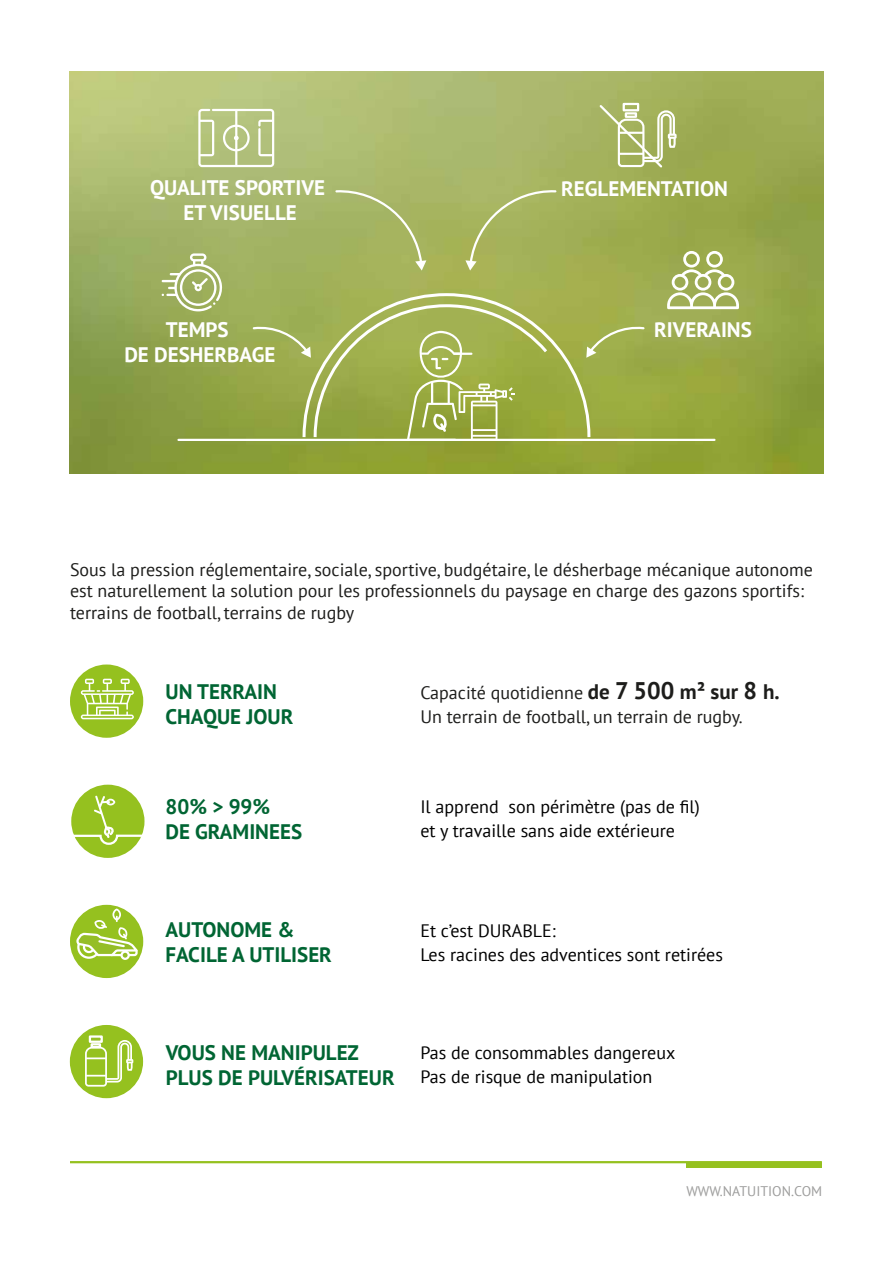
<style>
.page{position:relative;width:893px;height:1263px;background:#fff}
.page>*{position:absolute;margin:0;border:0;box-sizing:border-box;transform-origin:0 0}
.t1{font:700 21px/25.2px "PT Sans";color:#006533}
.t2{font:700 21px "PT Sans";color:#fff}
.t3{font:18px/21.6px "PT Sans";color:#1d1d1b}
.t4{font:18px/24px "PT Sans";color:#000}
.t5{font:13.95px "PT Sans";color:#9d9d9c}
.s1{font-weight:700;font-size:21px}
.s2{font-weight:700;font-size:24px}
</style>
<div class="page">
<img style="left:70px;top:71px;width:753px;height:403px">
<hr style="left:70px;top:1161px;width:752px;height:2px;background:#95c11f">
<div style="left:687px;top:1162px;width:135px;height:5px;background:#95c11f"></div>
<hr style="left:178px;top:439px;width:536px;height:2px;background:#fff">
<svg style="left:334px;top:189px;width:92px;height:82px;background:#a9b767"></svg>
<svg style="left:465px;top:189px;width:93px;height:82px;background:#a9b663"></svg>
<svg style="left:251px;top:292px;width:395px;height:147px;background:#a3b255"></svg>
<svg style="left:667px;top:251px;width:72px;height:58px"></svg>
<svg style="left:598px;top:103px;width:79px;height:67px;background:#b6c07d"></svg>
<svg style="left:162px;top:253px;width:60px;height:58px"></svg>
<svg style="left:198px;top:109px;width:76px;height:58px"></svg>
<div style="left:70px;top:664px;width:73px;height:74px;background:#95c11f;border-radius:50%"></div>
<div style="left:70px;top:905px;width:73px;height:73px;background:#95c11f;border-radius:50%"></div>
<div style="left:70px;top:1025px;width:73px;height:73px;background:#95c11f;border-radius:50%"></div>
<svg style="left:81px;top:679px;width:53px;height:40px"></svg>
<div style="left:71px;top:785px;width:73px;height:73px;background:#95c11f;border-radius:50%"></div>
<svg style="left:71px;top:795px;width:73px;height:51px"></svg>
<div style="left:77px;top:935px;width:24px;height:24px;border:2px solid #fff;border-radius:50%"></div>
<div style="left:120px;top:950px;width:10px;height:10px;border:2px solid #fff;border-radius:50%"></div>
<svg style="left:75px;top:908px;width:66px;height:50px"></svg>
<svg style="left:89px;top:1035px;width:14px;height:5px"></svg>
<svg style="left:85px;top:1040px;width:48px;height:46px"></svg>
<p class="t2" style="left:150px;top:173px;width:177px">QUALITE SPORTIVE</p>
<p class="t2" style="left:561px;top:175px;width:168px">REGLEMENTATION</p>
<p class="t2" style="left:184px;top:199px;width:115px">ET VISUELLE</p>
<p class="t2" style="left:166px;top:315px;width:64px">TEMPS</p>
<p class="t2" style="left:654px;top:315px;width:99px">RIVERAINS</p>
<p class="t2" style="left:124px;top:340px;width:153px">DE DESHERBAGE</p>
<p class="t3" style="left:70px;top:558px;width:744px">Sous la pression réglementaire, sociale, sportive, budgétaire, le désherbage mécanique autonome est naturellement la solution pour les professionnels du paysage en charge des gazons sportifs: terrains de football, terrains de rugby</p>
<p class="t1" style="left:166px;top:678px;width:129px">UN TERRAIN<br>CHAQUE JOUR</p>
<p class="t3" style="left:420px;top:680px;width:361px;line-height:24px">Capacité quotidienne <span class="s1">de</span> <span class="s2">7 500</span> <span class="s1">m² sur</span> <span class="s2">8</span> <span class="s1">h.<br></span>Un terrain de football, un terrain de rugby.</p>
<p class="t1" style="left:166px;top:794px;width:138px">80% &gt; 99%<br>DE GRAMINEES</p>
<p class="t4" style="left:420px;top:794px;width:281px">Il apprend son périmètre (pas de fil) et y travaille sans aide extérieure</p>
<p class="t1" style="left:166px;top:917px;width:168px">AUTONOME &amp;<br>FACILE A UTILISER</p>
<p class="t4" style="left:420px;top:918px;width:304px">Et c’est DURABLE:<br>Les racines des adventices sont retirées</p>
<p class="t1" style="left:166px;top:1039px;width:230px">VOUS NE MANIPULEZ<br>PLUS DE PULVÉRISATEUR</p>
<p class="t4" style="left:420px;top:1040px;width:256px">Pas de consommables dangereux<br>Pas de risque de manipulation</p>
<p class="t5" style="left:686px;top:1182px;width:137px">WWW.NATUITION.COM</p>
</div>
